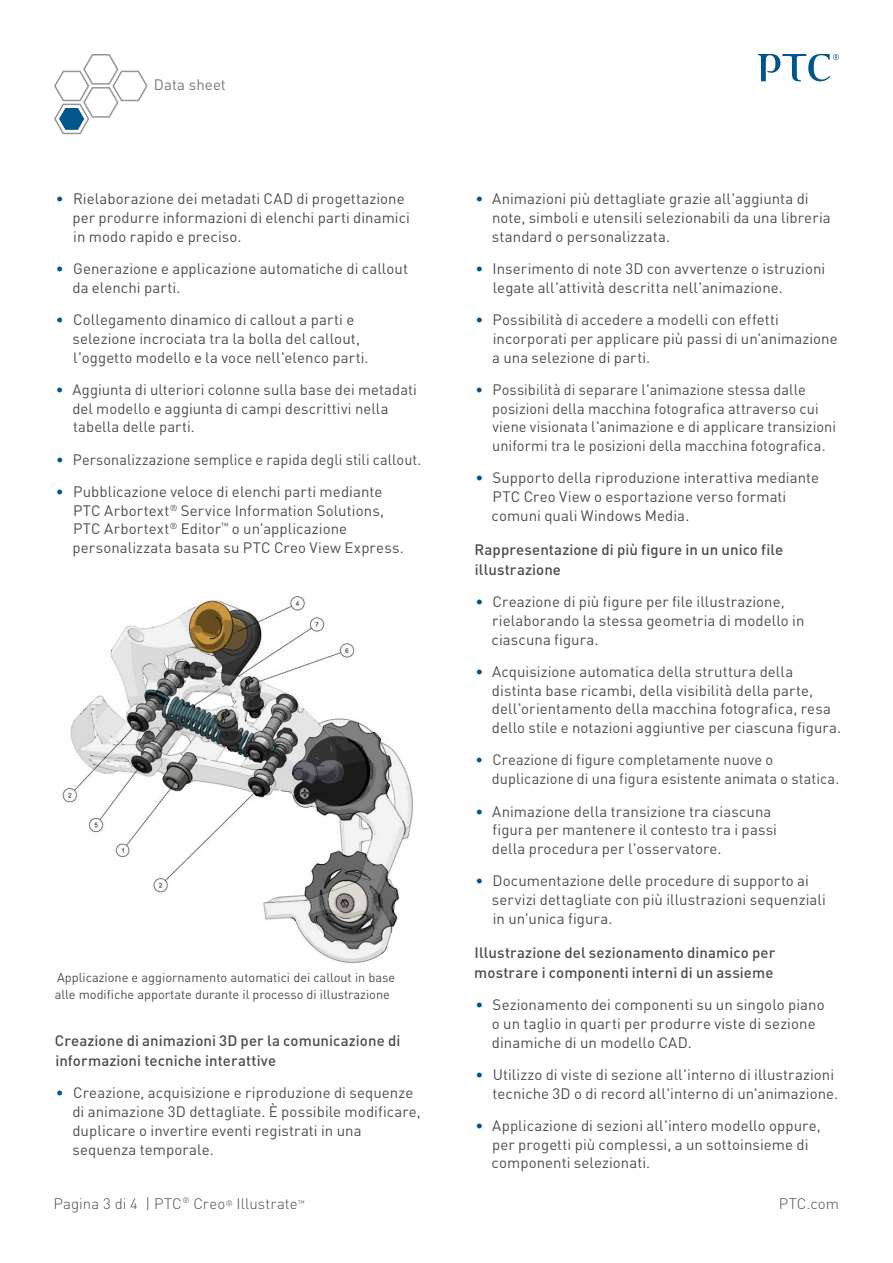
<style>
.page{position:relative;width:893px;height:1263px;background:#fff}
.page>*{position:absolute;margin:0;border:0;box-sizing:border-box;transform-origin:0 0}
.t1{font:15px/18.8px "DIN Pro";letter-spacing:.005em;color:#4d4d4f}
.t2{font:500 15px/20.2px "DIN Pro";letter-spacing:.005em;color:#4d4d4f}
.t3{font:15px "DIN Pro";letter-spacing:.005em;color:#4d4d4f;scale:.96 1}
.t4{font:300 15px "DIN Pro";letter-spacing:.005em;color:#4d4d4f}
.t5{font:15px "DIN Pro";letter-spacing:.005em;color:#77797b}
.t6{font:12.75px/16.5px "DIN Pro";color:#4d4d4f}
.s1{color:#00558c}
</style>
<div class="page">
<svg style="left:758px;top:54px;width:81px;height:28px"></svg>
<svg style="left:54px;top:54px;width:94px;height:81px"></svg>
<img style="left:62px;top:596px;width:351px;height:368px">
<p class="t5" style="left:154px;top:73px;width:74px">Data sheet</p>
<p class="t1" style="left:73px;top:188px;width:339px;text-indent:-17px"><span class="s1">•</span> Rielaborazione dei metadati CAD di progettazione per produrre informazioni di elenchi parti dinamici in modo rapido e preciso.</p>
<p class="t1" style="left:72px;top:258px;width:337px;text-indent:-17px"><span class="s1">•</span> Generazione e applicazione automatiche di callout da elenchi parti.</p>
<p class="t1" style="left:72px;top:309px;width:298px;text-indent:-17px"><span class="s1">•</span> Collegamento dinamico di callout a parti e selezione incrociata tra la bolla del callout, l'oggetto modello e la voce nell'elenco parti.</p>
<p class="t1" style="left:72px;top:379px;width:346px;text-indent:-17px"><span class="s1">•</span> Aggiunta di ulteriori colonne sulla base dei metadati del modello e aggiunta di campi descrittivi nella tabella delle parti.</p>
<p class="t3" style="left:56px;top:447px;width:382px"><span class="s1">•</span> Personalizzazione semplice e rapida degli stili callout.</p>
<p class="t1" style="left:73px;top:481px;width:333px;text-indent:-17px"><span class="s1">•</span> Pubblicazione veloce di elenchi parti mediante PTC Arbortext<sup>®</sup> Service Information Solutions, PTC Arbortext<sup>®</sup> Editor<sup>™</sup> o un'applicazione personalizzata basata su PTC Creo View Express.</p>
<p class="t6" style="left:55px;top:968px;width:342px">Applicazione e aggiornamento automatici dei callout in base alle modifiche apportate durante il processo di illustrazione</p>
<p class="t2" style="left:55px;top:1029px;width:347px">Creazione di animazioni 3D per la comunicazione di informazioni tecniche interattive</p>
<p class="t1" style="left:72px;top:1082px;width:350px;text-indent:-17px"><span class="s1">•</span> Creazione, acquisizione e riproduzione di sequenze di animazione 3D dettagliate. È possibile modificare, duplicare o invertire eventi registrati in una sequenza temporale.</p>
<p class="t1" style="left:492px;top:188px;width:340px;text-indent:-17px"><span class="s1">•</span> Animazioni più dettagliate grazie all'aggiunta di note, simboli e utensili selezionabili da una libreria standard o personalizzata.</p>
<p class="t1" style="left:493px;top:258px;width:334px;text-indent:-17px"><span class="s1">•</span> Inserimento di note 3D con avvertenze o istruzioni legate all'attività descritta nell'animazione.</p>
<p class="t1" style="left:492px;top:309px;width:347px;text-indent:-17px"><span class="s1">•</span> Possibilità di accedere a modelli con effetti incorporati per applicare più passi di un'animazione a una selezione di parti.</p>
<p class="t1" style="left:492px;top:379px;width:345px;text-indent:-17px"><span class="s1">•</span> Possibilità di separare l'animazione stessa dalle posizioni della macchina fotografica attraverso cui viene visionata l'animazione e di applicare transizioni uniformi tra le posizioni della macchina fotografica.</p>
<p class="t1" style="left:492px;top:467px;width:329px;text-indent:-16px"><span class="s1">•</span> Supporto della riproduzione interattiva mediante<br>PTC Creo View o esportazione verso formati comuni quali Windows Media.</p>
<p class="t2" style="left:475px;top:537px;width:310px">Rappresentazione di più figure in un unico file illustrazione</p>
<p class="t1" style="left:492px;top:591px;width:314px;text-indent:-16px"><span class="s1">•</span> Creazione di più figure per file illustrazione, rielaborando la stessa geometria di modello in ciascuna figura.</p>
<p class="t1" style="left:492px;top:661px;width:351px;text-indent:-17px"><span class="s1">•</span> Acquisizione automatica della struttura della distinta base ricambi, della visibilità della parte, dell'orientamento della macchina fotografica, resa dello stile e notazioni aggiuntive per ciascuna figura.</p>
<p class="t1" style="left:492px;top:749px;width:349px;text-indent:-16px"><span class="s1">•</span> Creazione di figure completamente nuove o duplicazione di una figura esistente animata o statica.</p>
<p class="t1" style="left:492px;top:800px;width:287px;text-indent:-17px"><span class="s1">•</span> Animazione della transizione tra ciascuna figura per mantenere il contesto tra i passi della procedura per l'osservatore.</p>
<p class="t1" style="left:492px;top:870px;width:335px;text-indent:-17px"><span class="s1">•</span> Documentazione delle procedure di supporto ai servizi dettagliate con più illustrazioni sequenziali in un'unica figura.</p>
<p class="t2" style="left:474px;top:940px;width:303px">Illustrazione del sezionamento dinamico per mostrare i componenti interni di un assieme</p>
<p class="t1" style="left:492px;top:994px;width:334px;text-indent:-17px"><span class="s1">•</span> Sezionamento dei componenti su un singolo piano o un taglio in quarti per produrre viste di sezione dinamiche di un modello CAD.</p>
<p class="t1" style="left:475px;top:1063px;width:364px;text-align:right"><span class="s1">•</span> Utilizzo di viste di sezione all'interno di illustrazioni tecniche 3D o di record all'interno di un'animazione.</p>
<p class="t1" style="left:492px;top:1114px;width:330px;text-indent:-16px"><span class="s1">•</span> Applicazione di sezioni all'intero modello oppure, per progetti più complessi, a un sottoinsieme di componenti selezionati.</p>
<p class="t4" style="left:53px;top:1192px;width:253px">Pagina 3 di 4 | PTC<sup>®</sup> Creo<sup>®</sup> Illustrate<sup>™</sup></p>
<p class="t4" style="left:779px;top:1192px;width:62px">PTC.com</p>
</div>
